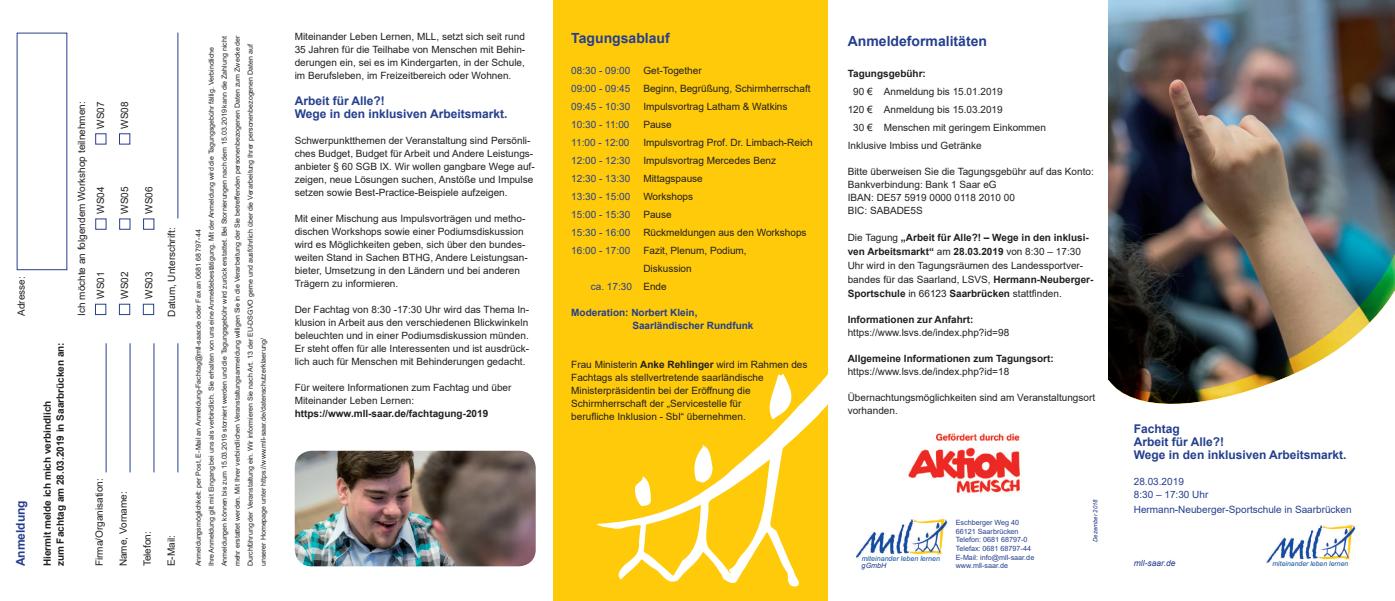
<style>
.page{position:relative;width:1395px;height:601px;background:#fff}
.page>*{position:absolute;margin:0;border:0;box-sizing:border-box;transform-origin:0 0}
.t1{font:700 14px "Arial";color:#253f8e}
.t2{font:700 12px/13px "Arial";color:#253f8e}
.t3{font:10px/13px "Arial";color:#231f20}
.t4{font:10px/13px "Arial";color:#253f8e}
.t5{font:700 10px/13px "Arial";color:#231f20}
.t6{font:700 10px/13px "Arial";color:#253f8e}
.t7{font:italic 8.5px "Arial";color:#253f8e}
.t8{font:7.2px/8.6px "Arial";color:#253f8e}
.t9{font:italic 7.2px "Arial";color:#253f8e}
.t10{font:italic 7.1px "Arial";color:#0d4da1}
.t11{font:7px/13px "Arial";color:#231f20}
.t12{font:italic 7px "Arial";color:#0d4da1}
.t13{font:italic 6px "Arial";color:#253f8e}
.s1{color:#231f20}
.s2{font-weight:700}
</style>
<div class="page">
<div style="left:553px;top:0;width:274px;height:601px;background:#feca0a"></div>
<svg style="left:597px;top:352px;width:231px;height:235px"></svg>
<svg style="left:769px;top:373px;width:24px;height:47px"></svg>
<svg style="left:693px;top:445px;width:20px;height:38px"></svg>
<svg style="left:635px;top:476px;width:16px;height:30px"></svg>
<img style="left:1108px;top:1px;width:287px;height:214px">
<img style="left:1266px;top:524px;width:90px;height:39px">
<img style="left:856px;top:518px;width:92px;height:40px">
<img style="left:1108px;top:215px;width:287px;height:189px">
<img style="left:908px;top:433px;width:113px;height:60px">
<svg style="left:1108px;top:360px;width:26px;height:44px"></svg>
<div style="left:95px;top:304px;width:11px;height:11px;border:1px solid #253f8e"></div>
<div style="left:119px;top:304px;width:11px;height:11px;border:1px solid #253f8e"></div>
<div style="left:143px;top:304px;width:11px;height:11px;border:1px solid #253f8e"></div>
<div style="left:119px;top:133px;width:11px;height:12px;border:1px solid #253f8e"></div>
<div style="left:95px;top:218px;width:12px;height:12px;border:1px solid #253f8e"></div>
<div style="left:119px;top:218px;width:11px;height:12px;border:1px solid #253f8e"></div>
<div style="left:143px;top:218px;width:11px;height:12px;border:1px solid #253f8e"></div>
<div style="left:95px;top:133px;width:12px;height:12px;border:1px solid #253f8e"></div>
<hr style="left:106px;top:343px;width:1px;height:129px;background:#253f8e">
<hr style="left:130px;top:343px;width:1px;height:129px;background:#253f8e">
<hr style="left:153px;top:343px;width:1px;height:129px;background:#253f8e">
<hr style="left:177px;top:343px;width:1px;height:129px;background:#253f8e">
<hr style="left:177px;top:33px;width:1px;height:185px;background:#253f8e">
<img style="left:295px;top:451px;width:241px;height:115px">
<p class="t3" style="left:15px;top:316px;width:41px;rotate:-90deg">Adresse:</p>
<p class="t2" style="left:14px;top:566px;width:68px;rotate:-90deg">Anmeldung</p>
<p class="t5" style="left:41px;top:566px;width:225px;rotate:-90deg">Hiermit melde ich mich verbindlich<br>zum Fachtag am 28.03.2019 in Saarbrücken an:</p>
<p class="t3" style="left:75px;top:316px;width:216px;rotate:-90deg">Ich möchte an folgendem Workshop teilnehmen:</p>
<p class="t3" style="left:94px;top:129px;width:29px;rotate:-90deg">WS07</p>
<p class="t3" style="left:118px;top:129px;width:29px;rotate:-90deg">WS08</p>
<p class="t3" style="left:94px;top:214px;width:29px;rotate:-90deg">WS04</p>
<p class="t3" style="left:118px;top:214px;width:29px;rotate:-90deg">WS05</p>
<p class="t3" style="left:142px;top:214px;width:29px;rotate:-90deg">WS06</p>
<p class="t3" style="left:94px;top:299px;width:29px;rotate:-90deg">WS01</p>
<p class="t3" style="left:118px;top:299px;width:29px;rotate:-90deg">WS02</p>
<p class="t3" style="left:142px;top:299px;width:29px;rotate:-90deg">WS03</p>
<p class="t3" style="left:165px;top:317px;width:90px;rotate:-90deg">Datum, Unterschrift:</p>
<p class="t3" style="left:93px;top:566px;width:89px;rotate:-90deg">Firma/Organisation:</p>
<p class="t3" style="left:117px;top:566px;width:77px;rotate:-90deg">Name, Vorname:</p>
<p class="t3" style="left:141px;top:566px;width:37px;rotate:-90deg">Telefon:</p>
<p class="t3" style="left:165px;top:566px;width:33px;rotate:-90deg">E-Mail:</p>
<p class="t11" style="left:192px;top:566px;width:533px;rotate:-90deg">Anmeldungsmöglichkeit: per Post, E-Mail an Anmeldung-Fachtag@mll-saar.de oder Fax an 0681 68 797-44<br>Ihre Anmeldung gilt mit Eingang bei uns als verbindlich. Sie erhalten von uns eine Anmeldebestätigung. Mit der Anmeldung wird die Tagungsgebühr fällig. Verbindliche Anmeldungen können bis zum 15.03.2019 storniert werden und die Tagungsgebühr wird zurück erstattet. Bei Stornierungen nach dem 15.03.2019 kann die Zahlung nicht mehr erstattet werden. Mit Ihrer verbindlichen Veranstaltungsanmeldung willigen Sie in die Verarbeitung der Sie betreffenden personenbezogenen Daten zum Zwecke der Durchführung der Veranstaltung ein. Wir informieren Sie nach Art. 13 der EU-DSGVO gerne und ausführlich über die Verarbeitung Ihrer personenbezogenen Daten auf unserer Homepage unter https://www.mll-saar.de/datenschutzerklaerung/</p>
<p class="t3" style="left:295px;top:30px;width:232px;text-align:justify">Miteinander Leben Lernen, MLL, setzt sich seit rund 35 Jahren für die Teilhabe von Menschen mit Behin&shy;derungen ein, sei es im Kindergarten, in der Schule, im Berufsleben, im Freizeitbereich oder Wohnen.</p>
<p class="t2" style="left:295px;top:94px;width:214px">Arbeit für Alle?!<br>Wege in den inklusiven Arbeitsmarkt.</p>
<p class="t3" style="left:295px;top:134px;width:241px">Schwerpunktthemen der Veranstaltung sind Persönli&shy;ches Budget, Budget für Arbeit und Andere Leistungs&shy;anbieter § 60 SGB IX. Wir wollen gangbare Wege auf&shy;zeigen, neue Lösungen suchen, Anstöße und Impulse setzen sowie Best-Practice-Beispiele aufzeigen.</p>
<p class="t3" style="left:295px;top:212px;width:234px">Mit einer Mischung aus Impulsvorträgen und metho&shy;dischen Workshops sowie einer Podiumsdiskussion wird es Möglichkeiten geben, sich über den bundes&shy;weiten Stand in Sachen BTHG, Andere Leistungsan&shy;bieter, Umsetzung in den Ländern und bei anderen Trägern zu informieren.</p>
<p class="t3" style="left:295px;top:303px;width:236px;text-align:justify">Der Fachtag von 8:30 -17:30 Uhr wird das Thema In&shy;klusion in Arbeit aus den verschiedenen Blickwinkeln beleuchten und in einer Podiumsdiskussion münden.<br>Er steht offen für alle Interessenten und ist ausdrück&shy;lich auch für Menschen mit Behinderungen gedacht.</p>
<p class="t3" style="left:295px;top:381px;width:218px">Für weitere Informationen zum Fachtag und über<br>Miteinander Leben Lernen:</p>
<p class="t5" style="left:295px;top:407px;width:195px">https://www.mll-saar.de/fachtagung-2019</p>
<h1 class="t1" style="left:571px;top:28px;width:100px">Tagungsablauf</h1>
<p class="t4" style="left:571px;top:64px;width:60px">08:30 - 09:00</p>
<p class="t3" style="left:643px;top:64px;width:60px">Get-Together</p>
<p class="t4" style="left:571px;top:82px;width:60px">09:00 - 09:45</p>
<p class="t3" style="left:643px;top:82px;width:169px">Beginn, Begrüßung, Schirmherrschaft</p>
<p class="t4" style="left:571px;top:100px;width:60px">09:45 - 10:30</p>
<p class="t3" style="left:643px;top:100px;width:146px">Impulsvortrag Latham &amp; Watkins</p>
<p class="t4" style="left:571px;top:118px;width:60px">10:30 - 11:00</p>
<p class="t3" style="left:643px;top:118px;width:30px">Pause</p>
<p class="t4" style="left:571px;top:136px;width:60px">11:00 - 12:00</p>
<p class="t3" style="left:643px;top:136px;width:171px">Impulsvortrag Prof. Dr. Limbach-Reich</p>
<p class="t4" style="left:571px;top:154px;width:60px">12:00 - 12:30</p>
<p class="t3" style="left:643px;top:154px;width:134px">Impulsvortrag Mercedes Benz</p>
<p class="t4" style="left:571px;top:172px;width:60px">12:30 - 13:30</p>
<p class="t3" style="left:643px;top:172px;width:61px">Mittagspause</p>
<p class="t4" style="left:571px;top:190px;width:60px">13:30 - 15:00</p>
<p class="t3" style="left:643px;top:190px;width:51px">Workshops</p>
<p class="t4" style="left:571px;top:208px;width:60px">15:00 - 15:30</p>
<p class="t3" style="left:643px;top:208px;width:30px">Pause</p>
<p class="t4" style="left:571px;top:226px;width:60px">15:30 - 16:00</p>
<p class="t3" style="left:643px;top:226px;width:165px">Rückmeldungen aus den Workshops</p>
<p class="t4" style="left:571px;top:244px;width:60px">16:00 - 17:00</p>
<p class="t3" style="left:643px;top:244px;width:105px">Fazit, Plenum, Podium,</p>
<p class="t3" style="left:643px;top:262px;width:50px">Diskussion</p>
<p class="t4" style="left:591px;top:280px;width:77px">ca. 17:30 <span class="s1">Ende</span></p>
<p class="t6" style="left:632px;top:306px;width:123px;text-indent:-61px">Moderation: Norbert Klein,<br>Saarländischer Rundfunk</p>
<p class="t3" style="left:571px;top:358px;width:238px">Frau Ministerin <span class="s2">Anke Rehlinger</span> wird im Rahmen des Fachtags als stellvertretende saarländische Ministerpräsidentin bei der Eröffnung die Schirmherrschaft der „Servicestelle für<br>berufliche Inklusion - SbI“ übernehmen.</p>
<h1 class="t1" style="left:848px;top:31px;width:141px">Anmeldeformalitäten</h1>
<p class="t5" style="left:848px;top:67px;width:80px">Tagungsgebühr:</p>
<p class="t3" style="left:853px;top:85px;width:151px">90 € Anmeldung bis 15.01.2019</p>
<p class="t3" style="left:848px;top:103px;width:156px">120 € Anmeldung bis 15.03.2019</p>
<p class="t3" style="left:853px;top:121px;width:194px">30 € Menschen mit geringem Einkommen</p>
<p class="t3" style="left:848px;top:139px;width:135px">Inklusive Imbiss und Getränke</p>
<p class="t3" style="left:848px;top:165px;width:248px">Bitte überweisen Sie die Tagungsgebühr auf das Konto:<br>Bankverbindung: Bank 1 Saar eG<br>IBAN: DE57 5919 0000 0118 2010 00<br>BIC: SABADE5S</p>
<p class="t3" style="left:848px;top:230px;width:247px;line-height:14px">Die Tagung <span class="s2">„Arbeit für Alle?! – Wege in den inklusi&shy;ven Arbeitsmarkt“</span> am <span class="s2">28.03.2019</span> von 8:30 – 17:30<br>Uhr wird in den Tagungsräumen des Landessportver&shy;bandes für das Saarland, LSVS, <span class="s2">Hermann-Neuberger-Sportschule</span> in 66123 <span class="s2">Saarbrücken</span> stattfinden.</p>
<p class="t5" style="left:848px;top:313px;width:127px">Informationen zur Anfahrt:</p>
<p class="t3" style="left:848px;top:326px;width:163px">https://www.lsvs.de/index.php?id=98</p>
<p class="t5" style="left:848px;top:352px;width:207px">Allgemeine Informationen zum Tagungsort:</p>
<p class="t3" style="left:848px;top:365px;width:163px">https://www.lsvs.de/index.php?id=18</p>
<p class="t3" style="left:848px;top:391px;width:249px">Übernachtungsmöglichkeiten sind am Veranstaltungsort vorhanden.</p>
<p class="t10" style="left:861px;top:554px;width:80px">miteinander leben lernen</p>
<p class="t9" style="left:861px;top:561px;width:26px">gGmbH</p>
<p class="t8" style="left:956px;top:518px;width:80px">Eschberger Weg 40<br>66121 Saarbrücken<br>Telefon: 0681 68797-0<br>Telefax: 0681 68797-44<br>E-Mail: info@mll-saar.de</p>
<p class="t8" style="left:956px;top:561px;width:54px">www.mll-saar.de</p>
<p class="t13" style="left:1091px;top:542px;width:44px;rotate:-90deg">Dezember 2018</p>
<p class="t2" style="left:1134px;top:423px;width:214px">Fachtag<br>Arbeit für Alle?!<br>Wege in den inklusiven Arbeitsmarkt.</p>
<p class="t4" style="left:1134px;top:475px;width:76px">28.03.2019<br>8:30 – 17:30 Uhr</p>
<p class="t4" style="left:1134px;top:503px;width:219px">Hermann-Neuberger-Sportschule in Saarbrücken</p>
<p class="t7" style="left:1134px;top:557px;width:43px">mll-saar.de</p>
<p class="t12" style="left:1272px;top:559px;width:78px">miteinander leben lernen</p>
</div>
